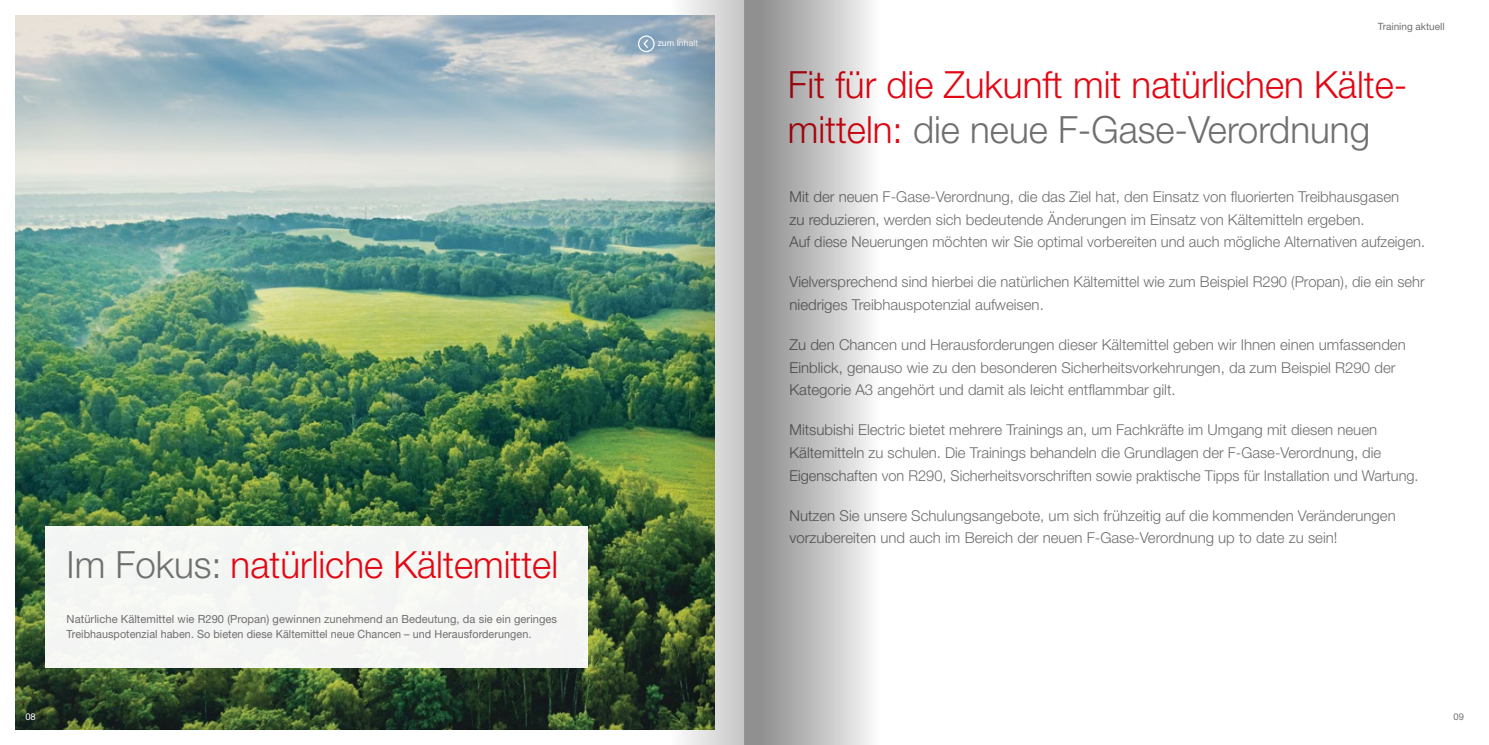
<style>
.page{position:relative;width:1489px;height:745px;background:#fff}
.page>*{position:absolute;margin:0;border:0;box-sizing:border-box;transform-origin:0 0}
.t1{font:300 37.5px/45px "Helvetica Neue LT Pro";color:#e30613}
.t2{font:300 15px/22.5px "Helvetica Neue LT Pro";color:#706f6f}
.t3{font:11.25px/15px "Helvetica Neue LT Pro";letter-spacing:.005em;color:#706f6f}
.t4{font:10px "Helvetica Neue LT Pro";color:#706f6f}
.t5{font:9.38px "Helvetica Neue LT Pro";color:#fff}
.t6{font:9.38px "Helvetica Neue LT Pro";color:#706f6f}
.t7{font:8.75px "Helvetica Neue LT Pro";color:#fff}
.s1{color:#706f6f}
</style>
<div class="page">
<img style="left:16px;top:16px;width:571px;height:712px">
<div style="left:45px;top:525px;width:542px;height:142px;background:#f4f6f4"></div>
<img style="left:587px;top:0;width:157px;height:744px">
<div style="left:744px;top:0;width:142px;height:744px;background:linear-gradient(to right,#828282,#fefefe)"></div>
<h1 class="t1" style="left:67px;top:541px;width:493px"><span class="s1">Im Fokus:</span> natürliche Kältemittel</h1>
<p class="t3" style="left:67px;top:611px;width:492px">Natürliche Kältemittel wie R290 (Propan) gewinnen zunehmend an Bedeutung, da sie ein geringes<br>Treibhauspotenzial haben. So bieten diese Kältemittel neue Chancen – und Herausforderungen.</p>
<p class="t7" style="left:657px;top:38px;width:42px">zum Inhalt</p>
<p class="t4" style="left:1377px;top:20px;width:68px">Training aktuell</p>
<h1 class="t1" style="left:787px;top:61px;width:621px">Fit für die Zukunft mit natürlichen Kälte&shy;mitteln: <span class="s1">die neue F-Gase-Verordnung</span></h1>
<p class="t2" style="left:789px;top:185px;width:637px">Mit der neuen F-Gase-Verordnung, die das Ziel hat, den Einsatz von fluorierten Treibhausgasen<br>zu reduzieren, werden sich bedeutende Änderungen im Einsatz von Kältemitteln ergeben.<br>Auf diese Neuerungen möchten wir Sie optimal vorbereiten und auch mögliche Alternativen aufzeigen.</p>
<p class="t2" style="left:789px;top:270px;width:636px">Vielversprechend sind hierbei die natürlichen Kältemittel wie zum Beispiel R290 (Propan), die ein sehr niedriges Treibhauspotenzial aufweisen.</p>
<p class="t2" style="left:789px;top:333px;width:617px">Zu den Chancen und Herausforderungen dieser Kältemittel geben wir Ihnen einen umfassenden<br>Einblick, genauso wie zu den besonderen Sicherheitsvorkehrungen, da zum Beispiel R290 der<br>Kategorie A3 angehört und damit als leicht entflammbar gilt.</p>
<p class="t2" style="left:789px;top:418px;width:630px">Mitsubishi Electric bietet mehrere Trainings an, um Fachkräfte im Umgang mit diesen neuen<br>Kältemitteln zu schulen. Die Trainings behandeln die Grundlagen der F-Gase-Verordnung, die<br>Eigenschaften von R290, Sicherheitsvorschriften sowie praktische Tipps für Installation und Wartung.</p>
<p class="t2" style="left:789px;top:503px;width:607px">Nutzen Sie unsere Schulungsangebote, um sich frühzeitig auf die kommenden Veränderungen vorzubereiten und auch im Bereich der neuen F-Gase-Verordnung up to date zu sein!</p>
<p class="t5" style="left:25px;top:710px;width:12px">08</p>
<p class="t6" style="left:1453px;top:710px;width:12px">09</p>
</div>
